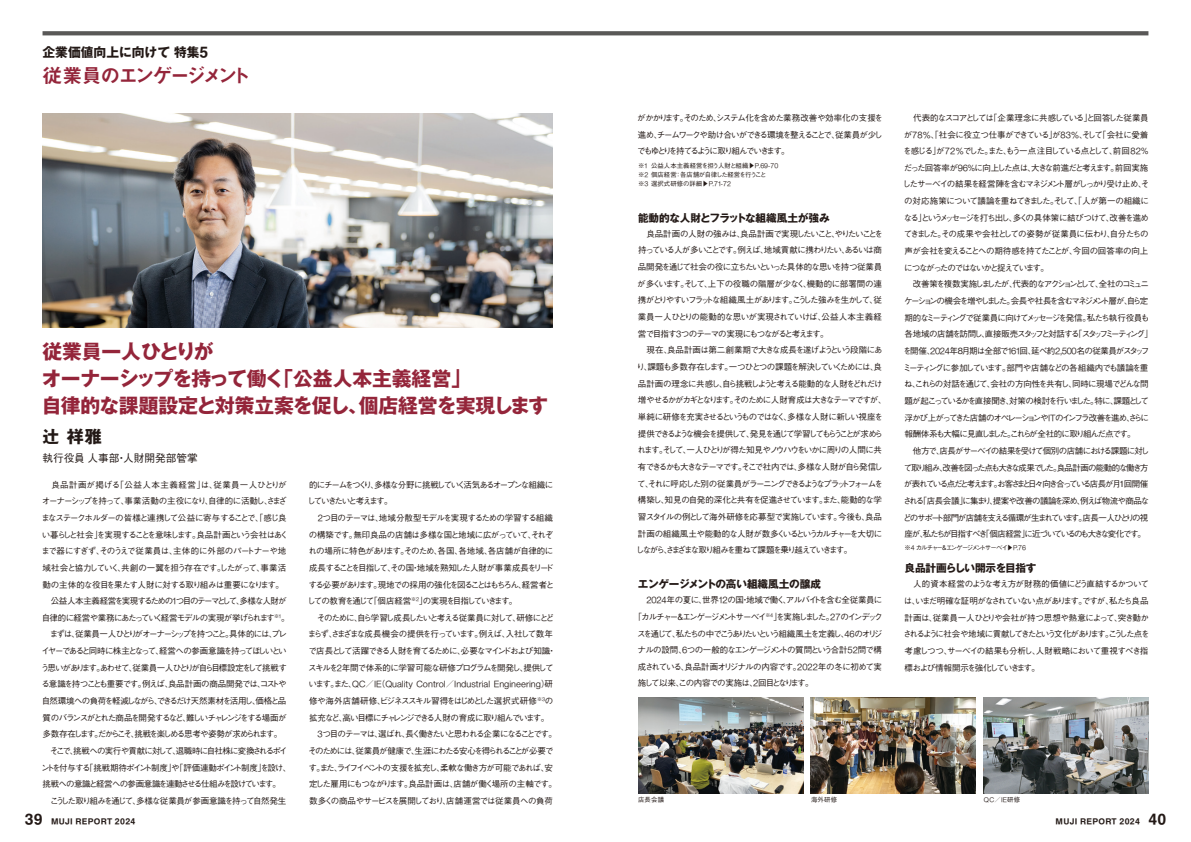
<style>
.page{position:relative;width:1191px;height:842px;background:#fff}
.page>*{position:absolute;margin:0;border:0;box-sizing:border-box;transform-origin:0 0}
.t1{font:700 19.8px/26.9px "Gothic MB101 Pr 6";letter-spacing:-.015em;color:#94253a}
.t2{font:19.8px "Midashi Go Pr 6 N MB31";letter-spacing:-.17em;color:#94253a}
.t3{font:700 17px "Gothic MB101 Pr 6";color:#231916}
.t4{font:700 12.8px "Gothic MB101 Pr 6";color:#231916}
.t5{font:700 10.6px "Gothic MB101 Pr 6";letter-spacing:-.01em;color:#231916}
.t6{font:500 10.6px "Gothic BBB Pro";color:#231916}
.t7{font:700 10.6px "Gothic MB101 Pr 6";letter-spacing:-.03em;color:#231916}
.t8{font:500 8.5px/16.7px "Gothic BBB Pro";letter-spacing:-.125em;color:#231916}
.t9{font:500 8.5px/16.7px "Gothic BBB Pro";letter-spacing:-.095em;color:#231916}
.t10{font:500 8.5px "Gothic BBB Pro";letter-spacing:-.145em;color:#231916}
.t11{font:300 8.5px "MUJI Font 2020";letter-spacing:.005em;color:#231916}
.t12{font:500 8.5px/16.7px "Gothic BBB Pro";letter-spacing:-.16em;color:#231916}
.t13{font:500 8.5px "Gothic BBB Pro";letter-spacing:-.185em;color:#231916}
.t14{font:500 8.5px "Gothic BBB Pro";letter-spacing:-.2em;color:#231916}
.t15{font:500 8.5px "Gothic BBB Pro";letter-spacing:-.09em;color:#231916}
.t16{font:500 8.5px "Gothic BBB Pro";letter-spacing:-.1em;color:#231916}
.t17{font:500 8.5px "Gothic BBB Pro";letter-spacing:-.08em;color:#231916}
.t18{font:500 8.5px "Gothic BBB Pro";letter-spacing:-.065em;color:#231916}
.t19{font:500 8.5px "Gothic BBB Pro";letter-spacing:-.075em;color:#231916}
.t20{font:500 8.5px "Gothic BBB Pro";letter-spacing:-.06em;color:#231916}
.t21{font:700 7.1px "MUJI Font 2020";letter-spacing:.04em;color:#231916}
.t22{font:500 6.4px/9.2px "Gothic BBB Pro";letter-spacing:.01em;color:#231916}
.t23{font:500 6.4px "Gothic BBB Pro";letter-spacing:-.18em;color:#231916}
.t24{font:500 6.4px "Gothic BBB Pro";letter-spacing:-.06em;color:#231916}
.t25{font:300 6.4px "MUJI Font 2020";color:#231916}
.s1{font-family:"MUJI Font 2020"}
.s2{font-family:"Midashi Go Pr 6 MB31"}
.s3{font-family:"MUJI Font 2020";font-weight:300}
.s4{font-family:"Gothic BBB Pro";font-weight:500}
.s5{font-size:12.8px}
</style>
<div class="page">
<img style="left:43px;top:113px;width:510px;height:214px">
<svg style="left:43px;top:31px;width:1105px;height:4px;background:#605f5e"></svg>
<img style="left:638px;top:697px;width:165px;height:97px">
<img style="left:983px;top:697px;width:165px;height:97px">
<img style="left:810px;top:697px;width:165px;height:97px">
<h3 class="t4" style="left:43px;top:41px;width:167px">企業価値向上に向けて特集<span class="s1">5</span></h3>
<h1 class="t2" style="left:43px;top:59px;width:210px"><span class="s2">従業員</span>のエンゲージメント</h1>
<h1 class="t1" style="left:42px;top:338px;width:508px">従業員一人ひとりが<br>オーナーシップを持って働く「公益人本主義経営」<br>自律的な課題設定と対策立案を促し、個店経営を実現します</h1>
<h2 class="t3" style="left:43px;top:422px;width:61px">辻祥雅</h2>
<p class="t6" style="left:43px;top:450px;width:157px">執行役員人事部・人財開発部管掌</p>
<p class="t8" style="left:41px;top:475px;width:252px">　良品計画が掲げる「公益人本主義経営」は、従業員一人ひとりがオーナーシップを持って、事業活動の主役になり、自律的に活動し、さまざまなステークホルダーの皆様と連携して公益に寄与することで、「感じ良い暮らしと社会」を実現することを意味します。良品計画という会社はあくまで器にすぎず、そのうえで従業員は、主体的に外部のパートナーや地域社会と協力していく、共創の一翼を担う存在です。したがって、事業活動の主体的な役目を果たす人財に対する取り組みは重要になります。　公益人本主義経営を実現するための<span class="s3">1</span>つ目のテーマとして、多様な人財が自律的に経営や業務にあたっていく経営モデルの実現が挙げられます<sup>※</sup><sup>1</sup>。　まずは、従業員一人ひとりがオーナーシップを持つこと。具体的には、プレイヤーであると同時に株主となって、経営への参画意識を持ってほしいという思いがあります。あわせて、従業員一人ひとりが自ら目標設定をして挑戦する意識を持つことも重要です。例えば、良品計画の商品開発では、コストや自然環境への負荷を軽減しながら、できるだけ天然素材を活用し、価格と品質のバランスがとれた商品を開発するなど、難しいチャレンジをする場面が多数存在します。だからこそ、挑戦を楽しめる思考や姿勢が求められます。<br>　そこで、挑戦への実行や貢献に対して、退職時に自社株に変換されるポイントを付与する「挑戦期待ポイント制度」や「評価連動ポイント制度」を設け、挑戦への意識と経営への参画意識を連動させる仕組みを設けています。<br>　こうした取り組みを通じて、多様な従業員が参画意識を持って自然発生</p>
<p class="t12" style="left:307px;top:475px;width:248px">的にチームをつくり、多様な分野に挑戦していく活気あるオープンな組織にしていきたいと考えます。</p>
<p class="t8" style="left:307px;top:508px;width:250px;text-indent:11px"><span class="s3">2</span>つ目のテーマは、地域分散型モデルを実現するための学習する組織の構築です。無印良品の店舗は多様な国と地域に広がっていて、それぞれの場所に特色があります。そのため、各国、各地域、各店舗が自律的に成長することを目指して、その国・地域を熟知した人財が事業成長をリードする必要があります。現地での採用の強化を図ることはもちろん、経営者としての教育を通じて「個店経営<sup>※</sup><sup>2</sup>」の実現を目指していきます。<br>　そのために、自ら学習し成長したいと考える従業員に対して、研修にとどまらず、さまざまな成長機会の提供を行っています。例えば、入社して数年で店長として活躍できる人財を育てるために、必要なマインドおよび知識・スキルを<span class="s3">2</span>年間で体系的に学習可能な研修プログラムを開発し、提供して</p>
<p class="t11" style="left:308px;top:678px;width:246px"><span class="s4">います。また、</span>QC<span class="s4">／</span>IE<span class="s4">（</span>Quality Control<span class="s4">／</span>Industrial Engineering<span class="s4">）研</span></p>
<p class="t18" style="left:309px;top:694px;width:246px">修や海外店舗研修、ビジネススキル習得をはじめとした選択式研修<sup>※</sup><sup>3</sup>の</p>
<p class="t10" style="left:309px;top:711px;width:242px">拡充など、高い目標にチャレンジできる人財の育成に取り組んでいます。</p>
<p class="t10" style="left:318px;top:727px;width:241px"><span class="s3">3</span>つ目のテーマは、選ばれ、長く働きたいと思われる企業になることです。</p>
<p class="t8" style="left:308px;top:741px;width:247px">そのためには、従業員が健康で、生涯にわたる安心を得られることが必要で</p>
<p class="t8" style="left:308px;top:758px;width:246px">す。また、ライフイベントの支援を拡充し、柔軟な働き方が可能であれば、安</p>
<p class="t19" style="left:309px;top:777px;width:249px">定した雇用にもつながります。良品計画は、店舗が働く場所の主軸です。</p>
<p class="t20" style="left:309px;top:794px;width:245px">数多くの商品やサービスを展開しており、店舗運営では従業員への負荷</p>
<p class="t8" style="left:637px;top:108px;width:247px;text-align:justify">がかかります。そのため、システム化を含めた業務改善や効率化の支援を進め、チームワークや助け合いができる環境を整えることで、従業員が少しでもゆとりを持てるように取り組んでいきます。</p>
<p class="t22" style="left:638px;top:160px;width:142px">※<span class="s3">1</span> 公益人本主義経営を担う人財と組織▶<span class="s3">P.69-70 </span>※<span class="s3">2</span> 個店経営：各店舗が自律した経営を行うこと※<span class="s3">3</span> 選択式研修の詳細▶<span class="s3">P.71-72</span></p>
<p class="t5" style="left:638px;top:209px;width:193px">能動的な人財とフラットな組織風土が強み</p>
<p class="t8" style="left:636px;top:224px;width:252px">　良品計画の人財の強みは、良品計画で実現したいこと、やりたいことを持っている人が多いことです。例えば、地域貢献に携わりたい、あるいは商品開発を通じて社会の役に立ちたいといった具体的な思いを持つ従業員が多くいます。そして、上下の役職の階層が少なく、機動的に部署間の連携がとりやすいフラットな組織風土があります。こうした強みを生かして、従業員一人ひとりの能動的な思いが実現されていけば、公益人本主義経営で目指す<span class="s3">3</span>つのテーマの実現にもつながると考えます。<br>　現在、良品計画は第二創業期で大きな成長を遂げようという段階にあり、課題も多数存在します。一つひとつの課題を解決していくためには、良品計画の理念に共感し、自ら挑戦しようと考える能動的な人財をどれだけ増やせるかがカギとなります。そのために人財育成は大きなテーマですが、単純に研修を充実させるというものではなく、多様な人財に新しい視座を提供できるような機会を提供して、発見を通じて学習してもらうことが求められます。そして、一人ひとりが得た知見やノウハウをいかに周りの人間に共有できるかも大きなテーマです。そこで社内では、多様な人財が自ら発信して、それに呼応した別の従業員がラーニングできるようなプラットフォームを構築し、知見の自発的深化と共有を促進させています。また、能動的な学習スタイルの例として海外研修を応募型で実施しています。今後も、良品計画の組織風土や能動的な人財が数多くいるというカルチャーを大切にしながら、さまざまな取り組みを重ねて課題を乗り越えていきます。</p>
<p class="t5" style="left:638px;top:575px;width:185px">エンゲージメントの高い組織風土の醸成</p>
<p class="t15" style="left:646px;top:593px;width:237px"><span class="s3">2024</span>年の夏に、世界<span class="s3">12</span>の国・地域で働く、アルバイトを含む全従業員に</p>
<p class="t13" style="left:633px;top:610px;width:251px">「カルチャー＆エンゲージメントサーベイ<sup>※</sup> <sup>4</sup> 」を実施しました。<span class="s3">27</span>のインデック</p>
<p class="t14" style="left:637px;top:626px;width:247px">スを通じて、私たちの中でこうありたいという組織風土を定義し、<span class="s3">46</span>のオリジ</p>
<p class="t16" style="left:637px;top:643px;width:246px">ナルの設問、<span class="s3">6</span>つの一般的なエンゲージメントの質問という合計<span class="s3">52</span>問で構</p>
<p class="t17" style="left:638px;top:660px;width:245px">成されている、良品計画オリジナルの内容です。<span class="s3">2022</span>年の冬に初めて実</p>
<p class="t8" style="left:638px;top:674px;width:177px">施して以来、この内容での実施は、<span class="s3">2</span>回目となります。</p>
<p class="t8" style="left:902px;top:108px;width:252px">　代表的なスコアとしては「企業理念に共感している」と回答した従業員が<span class="s3">78%</span>、「社会に役立つ仕事ができている」が<span class="s3">83%</span>、そして「会社に愛着を感じる」が<span class="s3">72%</span>でした。また、もう一点注目している点として、前回<span class="s3">82</span>％だった回答率が<span class="s3">96</span>％に向上した点は、大きな前進だと考えます。前回実施したサーベイの結果を経営陣を含むマネジメント層がしっかり受け止め、その対応施策について議論を重ねてきました。そして、「人が第一の組織になる」というメッセージを打ち出し、多くの具体策に結びつけて、改善を進めてきました。その成果や会社としての姿勢が従業員に伝わり、自分たちの声が会社を変えることへの期待感を持てたことが、今回の回答率の向上につながったのではないかと捉えています。<br>　改善策を複数実施しましたが、代表的なアクションとして、全社のコミュニケーションの機会を増やしました。会長や社長を含むマネジメント層が、自ら定期的なミーティングで従業員に向けてメッセージを発信。私たち執行役員も各地域の店舗を訪問し、直接販売スタッフと対話する「スタッフミーティング」を開催、<span class="s3">2024</span>年８月期は全部で<span class="s3">161</span>回、延べ約<span class="s3">2,500</span>名の従業員がスタッフミーティングに参加しています。部門や店舗などの各組織内でも議論を重ね、これらの対話を通じて、会社の方向性を共有し、同時に現場でどんな問題が起こっているかを直接聞き、対策の検討を行いました。特に、課題として浮かび上がってきた店舗のオペレーションや<span class="s3">IT</span>のインフラ改善を進め、さらに報酬体系も大幅に見直しました。これらが全社的に取り組んだ点です。<br>　他方で、店長がサーベイの結果を受けて個別の店舗における課題に対して取り組み、改善を図った点も大きな成果でした。良品計画の能動的な働き方が表れている点だと考えます。お客さまと日々向き合っている店長が月１回開催される「店長会議」に集まり、提案や改善の議論を深め、例えば物流や商品などのサポート部門が店舗を支える循環が生まれています。店長一人ひとりの視座が、私たちが目指すべき「個店経営」に近づいているのも大きな変化です。</p>
<p class="t7" style="left:904px;top:560px;width:134px">良品計画らしい開示を目指す</p>
<p class="t9" style="left:903px;top:575px;width:248px">　人的資本経営のような考え方が財務的価値にどう直結するかついては、いまだ明確な証明がなされていない点があります。ですが、私たち良品計画は、従業員一人ひとりや会社が持つ思想や熱意によって、突き動かされるように社会や地域に貢献してきたという文化があります。こうした点を考慮しつつ、サーベイの結果も分析し、人財戦略において重視すべき指標および情報開示を強化していきます。</p>
<p class="t23" style="left:904px;top:543px;width:123px">※<span class="s3">4</span> カルチャー＆エンゲージメントサーベイ▶<span class="s3">P.76</span></p>
<p class="t24" style="left:638px;top:795px;width:28px">店長会議</p>
<p class="t24" style="left:811px;top:795px;width:28px">海外研修</p>
<p class="t25" style="left:984px;top:795px;width:38px">QC<span class="s4">／</span>IE<span class="s4">研修</span></p>
<p class="t21" style="left:25px;top:815px;width:112px"><span class="s5">39</span> MUJI REPORT 2024</p>
<p class="t21" style="left:1055px;top:815px;width:112px">MUJI REPORT 2024 <span class="s5">40</span></p>
</div>
